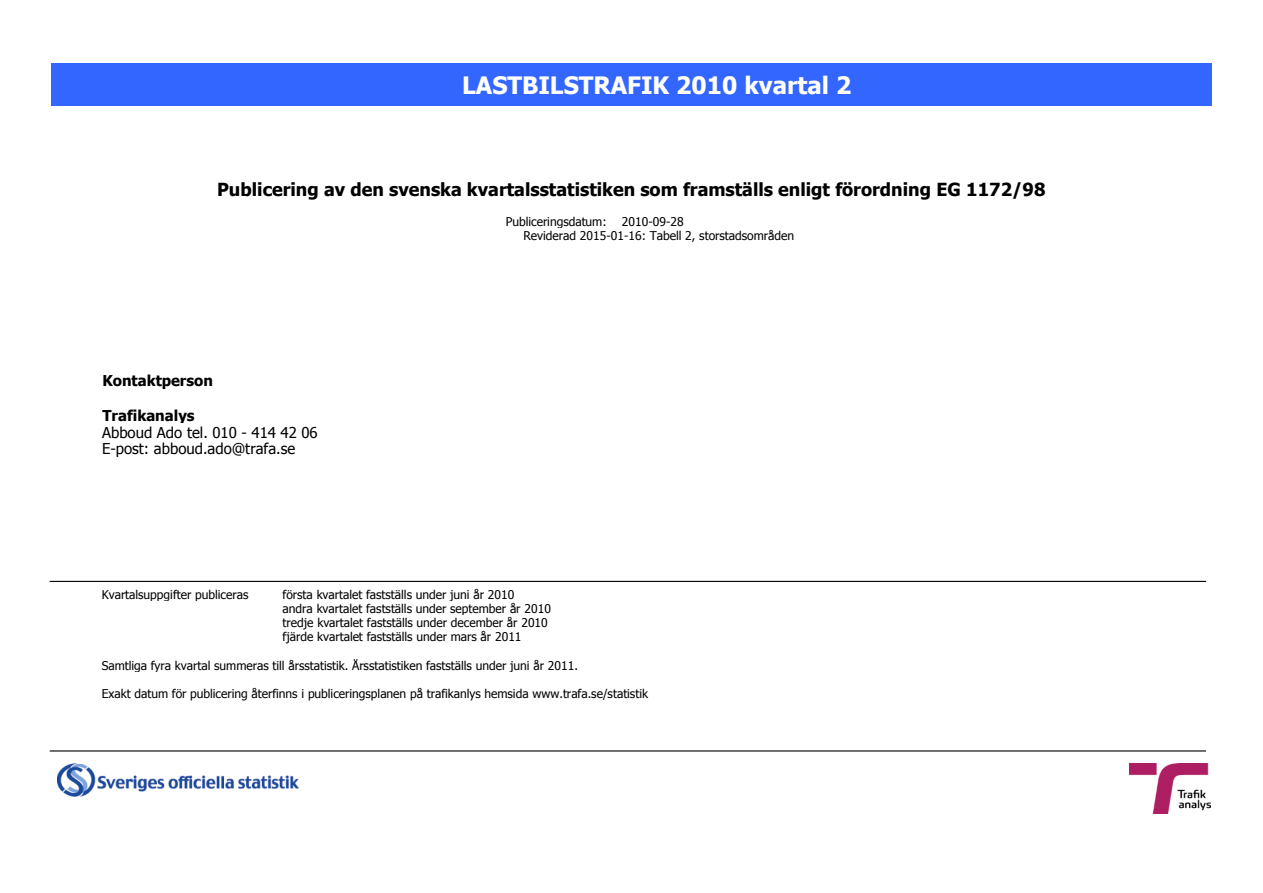
<style>
.page{position:relative;width:1263px;height:893px;background:#fff}
.page>*{position:absolute;margin:0;border:0;box-sizing:border-box;transform-origin:0 0}
.t1{font:700 24px "Tahoma";color:#fff}
.t2{font:700 18px "Tahoma";color:#000}
.t3{font:15px/16.2px "Tahoma";color:#000}
.t4{font:700 15px "Tahoma";color:#000}
.t5{font:12px/14.2px "Tahoma";letter-spacing:-.005em;color:#000}
</style>
<div class="page">
<div style="left:51px;top:63px;width:1160px;height:43px;background:#36f"></div>
<hr style="left:50px;top:581px;width:1156px;height:1px;background:#000">
<hr style="left:50px;top:750px;width:1156px;height:2px;background:#000">
<img style="left:57px;top:763px;width:241px;height:34px">
<img style="left:1130px;top:763px;width:80px;height:51px">
<h1 class="t1" style="left:462px;top:70px;width:391px">LASTBILSTRAFIK 2010 kvartal 2</h1>
<h2 class="t2" style="left:217px;top:178px;width:830px">Publicering av den svenska kvartalsstatistiken som framställs enligt förordning EG 1172/98</h2>
<p class="t4" style="left:102px;top:371px;width:112px">Kontaktperson</p>
<p class="t4" style="left:102px;top:406px;width:94px">Trafikanalys</p>
<p class="t3" style="left:102px;top:424px;width:217px">Abboud Ado tel. 010 - 414 42 06<br>E-post: abboud.ado@trafa.se</p>
<p class="t5" style="left:506px;top:214px;width:102px">Publiceringsdatum:</p>
<p class="t5" style="left:523px;top:214px;width:272px;text-indent:98px">2010-09-28<br>Reviderad 2015-01-16: Tabell 2, storstadsområden</p>
<p class="t5" style="left:102px;top:587px;width:148px">Kvartalsuppgifter publiceras</p>
<p class="t5" style="left:283px;top:587px;width:270px">första kvartalet fastställs under juni år 2010<br>andra kvartalet fastställs under september år 2010 tredje kvartalet fastställs under december år 2010 fjärde kvartalet fastställs under mars år 2011</p>
<p class="t5" style="left:102px;top:658px;width:478px">Samtliga fyra kvartal summeras till årsstatistik. Årsstatistiken fastställs under juni år 2011.</p>
<p class="t5" style="left:102px;top:686px;width:548px">Exakt datum för publicering återfinns i publiceringsplanen på trafikanlys hemsida www.trafa.se/statistik</p>
</div>
